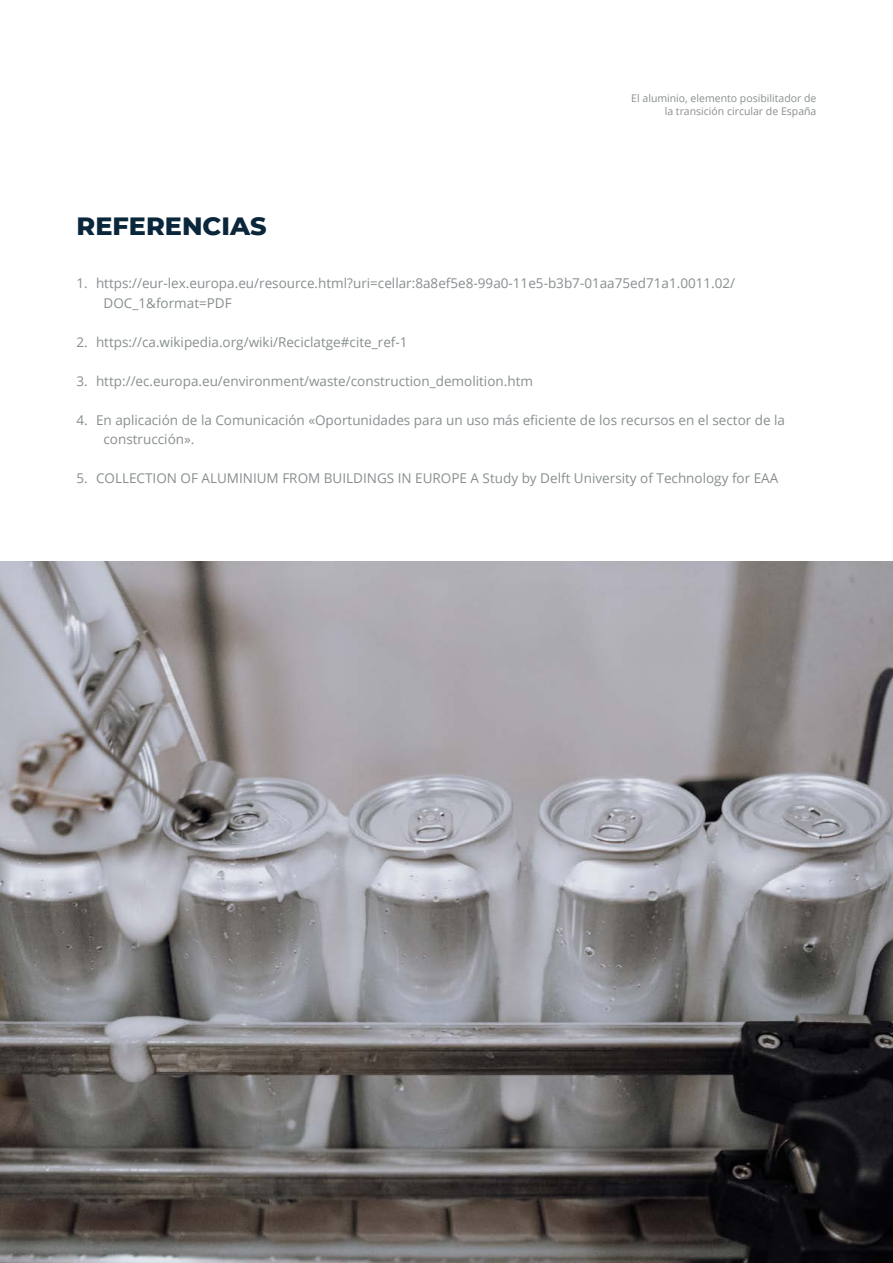
<style>
.page{position:relative;width:893px;height:1263px;background:#fff}
.page>*{position:absolute;margin:0;border:0;box-sizing:border-box;transform-origin:0 0}
.t1{font:800 25.5px "Montserrat";color:#0a263b}
.t2{font:13.5px/19.5px "Open Sans";color:#878e90}
.t3{font:10.5px/13.5px "Open Sans";color:#878e90;text-align:right}
</style>
<div class="page">
<img style="left:0;top:561px;width:893px;height:702px">
<h1 class="t1" style="left:77px;top:207px;width:192px">REFERENCIAS</h1>
<p class="t3" style="left:631px;top:91px;width:187px">El aluminio, elemento posibilitador de la transición circular de España</p>
<p class="t2" style="left:104px;top:273px;width:633px;text-indent:-27px">1. https://eur-lex.europa.eu/resource.html?uri=cellar:8a8ef5e8-99a0-11e5-b3b7-01aa75ed71a1.0011.02/<br>DOC_1&amp;format=PDF</p>
<p class="t2" style="left:77px;top:331px;width:333px">2. https://ca.wikipedia.org/wiki/Reciclatge#cite_ref-1</p>
<p class="t2" style="left:77px;top:370px;width:458px">3. http://ec.europa.eu/environment/waste/construction_demolition.htm</p>
<p class="t2" style="left:104px;top:409px;width:683px;text-indent:-27px">4. En aplicación de la Comunicación «Oportunidades para un uso más eficiente de los recursos en el sector de la construcción».</p>
<p class="t2" style="left:77px;top:468px;width:703px">5. COLLECTION OF ALUMINIUM FROM BUILDINGS IN EUROPE A Study by Delft University of Technology for EAA</p>
</div>
